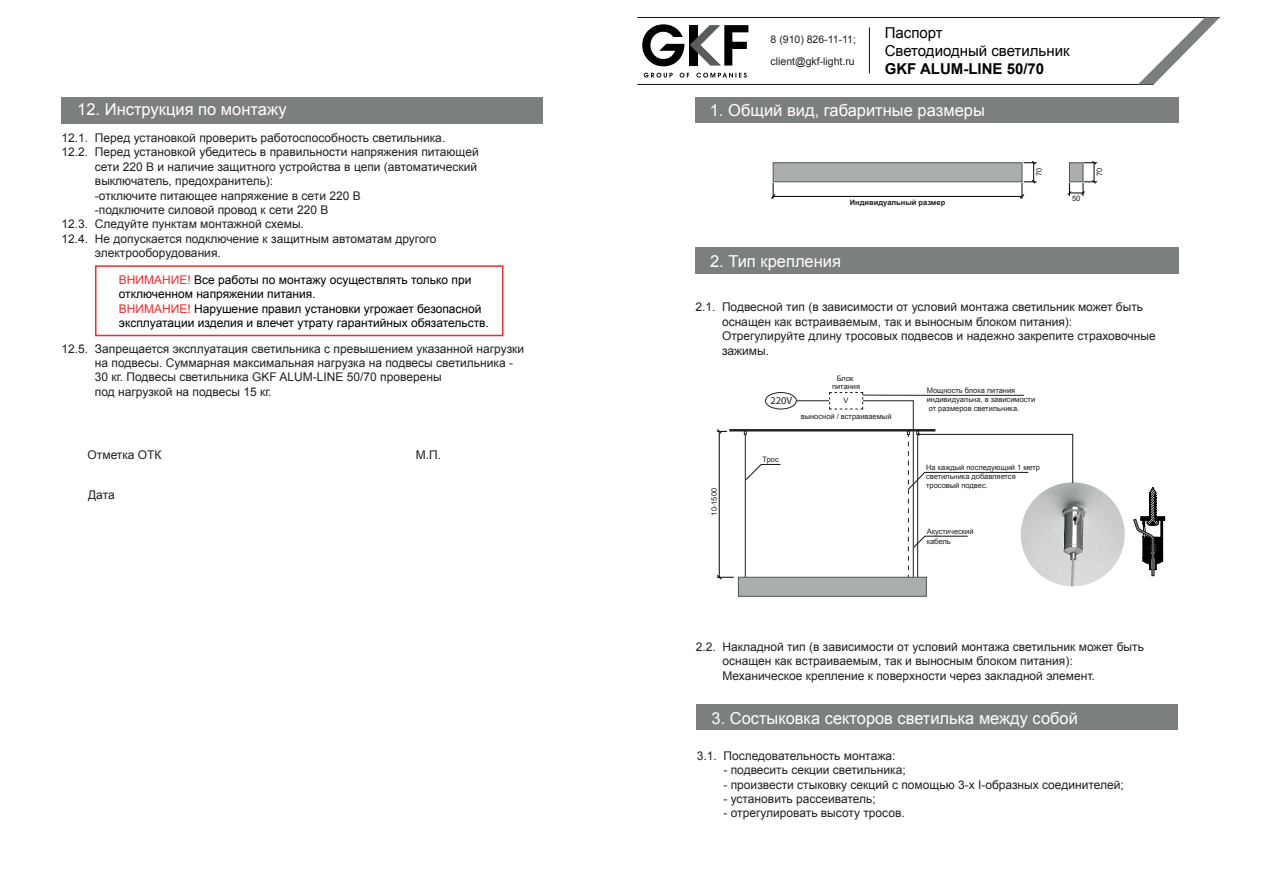
<style>
.page{position:relative;width:1263px;height:893px;background:#fff}
.page>*{position:absolute;margin:0;border:0;box-sizing:border-box;transform-origin:0 0}
.t1{font:16.5px "Arial";color:#fff}
.t2{font:15px/18px "Arial";color:#000001}
.t3{font:700 15px "Arial";color:#000001}
.t4{font:12px/14.4px "Arial";color:#231f20}
.t5{font:12px/14.4px "Arial";color:#000001}
.t6{font:10.5px/21.8px "Arial";color:#231f20}
.t7{font:10.35px "Myriad Pro";color:#231f20}
.t8{font:7.5px/9px "Arial";color:#231f20}
.t9{font:700 7.5px "Arial";color:#231f20}
.s1{color:#ee2d2d}
</style>
<div class="page">
<div style="left:695px;top:247px;width:483px;height:27px;background:#7c7f80"></div>
<div style="left:695px;top:97px;width:483px;height:26px;background:#7c7f80"></div>
<hr style="left:637px;top:17px;width:583px;height:1px;background:#101315">
<hr style="left:637px;top:84px;width:517px;height:1px;background:#101315">
<svg style="left:1138px;top:17px;width:82px;height:67px"></svg>
<hr style="left:869px;top:27px;width:1px;height:46px;background:#101315">
<div style="left:62px;top:97px;width:481px;height:26px;background:#7c7f80"></div>
<div style="left:95px;top:265px;width:408px;height:71px;border:2px solid #ee2d2d"></div>
<svg style="left:642px;top:24px;width:42px;height:42px"></svg>
<svg style="left:690px;top:25px;width:58px;height:41px"></svg>
<svg style="left:644px;top:73px;width:103px;height:5px"></svg>
<hr style="left:773px;top:196px;width:249px;height:1px;background:#000002">
<svg style="left:771px;top:183px;width:4px;height:16px"></svg>
<svg style="left:1020px;top:161px;width:17px;height:38px"></svg>
<svg style="left:1133px;top:487px;width:32px;height:89px"></svg>
<img style="left:1021px;top:482px;width:104px;height:104px;border-radius:52px">
<div style="left:773px;top:163px;width:249px;height:19px;background:#abaeaf;border:1px solid #515455"></div>
<svg style="left:1068px;top:161px;width:29px;height:35px"></svg>
<div style="left:697px;top:704px;width:481px;height:26px;background:#7c7f80"></div>
<hr style="left:729px;top:429px;width:206px;height:2px;background:#231f20">
<div style="left:738px;top:577px;width:188px;height:19px;background:#abaeaf"></div>
<hr style="left:719px;top:431px;width:1px;height:146px;background:#000002">
<svg style="left:717px;top:429px;width:10px;height:4px"></svg>
<svg style="left:717px;top:575px;width:17px;height:4px"></svg>
<svg style="left:744px;top:392px;width:329px;height:186px"></svg>
<p class="t6" style="left:770px;top:28px;width:87px">8 (910) 826-11-11; client@gkf-light.ru</p>
<p class="t2" style="left:885px;top:24px;width:186px">Паспорт<br>Cветодиодный светильник</p>
<p class="t3" style="left:885px;top:59px;width:161px">GKF ALUM-LINE 50/70</p>
<h1 class="t1" style="left:77px;top:99px;width:211px">12. Инструкция по монтажу</h1>
<h1 class="t1" style="left:710px;top:100px;width:277px">1. Общий вид, габаритные размеры</h1>
<p class="t4" style="left:62px;top:131px;width:385px">12.1. Перед установкой проверить работоспособность светильника.</p>
<p class="t4" style="left:62px;top:145px;width:419px">12.2. Перед установкой убедитесь в правильности напряжения питающей</p>
<p class="t4" style="left:95px;top:159px;width:384px">сети 220 В и наличие защитного устройства в цепи (автоматический</p>
<p class="t4" style="left:95px;top:174px;width:180px">выключатель, предохранитель):</p>
<p class="t4" style="left:95px;top:188px;width:267px">-отключите питающее напряжение в сети 220 В</p>
<p class="t4" style="left:95px;top:203px;width:235px">-подключите силовой провод к сети 220 В</p>
<p class="t4" style="left:62px;top:217px;width:244px">12.3. Cледуйте пунктам монтажной схемы.</p>
<p class="t4" style="left:62px;top:231px;width:376px">12.4. Не допускается подключение к защитным автоматам другого</p>
<p class="t4" style="left:95px;top:246px;width:127px">электрооборудования.</p>
<p class="t5" style="left:119px;top:273px;width:372px"><span class="s1">ВНИМАНИЕ!</span> Все работы по монтажу оcуществлять только при отключенном напряжении питания.<br><span class="s1">ВНИМАНИЕ!</span> Нарушение правил установки угрожает безопасной эксплуатации изделия и влечет утрату гарантийных обязательств.</p>
<p class="t4" style="left:95px;top:341px;width:431px;text-indent:-33px">12.5. Запрещается эксплуатация светильника с превышением указанной нагрузки на подвесы. Суммарная максимальная нагрузка на подвесы светильника - 30 кг. Подвесы светильника GKF ALUM-LINE 50/70 проверены<br>под нагрузкой на подвесы 15 кг.</p>
<p class="t8" style="left:1035px;top:176px;width:10px;rotate:-90deg">70</p>
<p class="t8" style="left:1095px;top:176px;width:10px;rotate:-90deg">70</p>
<p class="t8" style="left:1072px;top:194px;width:10px">50</p>
<p class="t9" style="left:850px;top:198px;width:97px">Индивидуальный размер</p>
<h1 class="t1" style="left:710px;top:250px;width:133px">2. Тип крепления</h1>
<p class="t4" style="left:722px;top:300px;width:435px;text-indent:-27px">2.1. Подвесной тип (в зависимости от условий монтажа светильник может быть оснащен как встраиваемым, так и выносным блоком питания):<br>Отрегулируйте длину тросовых подвесов и надежно закрепите страховочные зажимы.</p>
<p class="t8" style="left:832px;top:375px;width:30px;line-height:7.5px;text-align:center">Блок питания</p>
<p class="t8" style="left:801px;top:411px;width:92px">выносной / встраиваемый</p>
<p class="t7" style="left:770px;top:394px;width:23px">220V</p>
<p class="t8" style="left:927px;top:385px;width:110px">Мощность блока питания индивидуальна, в зависимости от размеров светильника.</p>
<p class="t8" style="left:844px;top:396px;width:7px">V</p>
<p class="t4" style="left:88px;top:448px;width:76px">Отметка ОТК</p>
<p class="t4" style="left:88px;top:488px;width:28px">Дата</p>
<p class="t4" style="left:416px;top:448px;width:27px">М.П.</p>
<p class="t8" style="left:710px;top:516px;width:29px;rotate:-90deg">10-1500</p>
<p class="t8" style="left:762px;top:455px;width:18px">Трос</p>
<p class="t8" style="left:926px;top:463px;width:116px">На каждый последующий 1 метр светильника добавляется тросовый подвес.</p>
<p class="t8" style="left:927px;top:526px;width:48px;line-height:10.5px">Акустический кабель</p>
<p class="t4" style="left:722px;top:640px;width:423px;text-indent:-27px">2.2. Накладной тип (в зависимости от условий монтажа светильник может быть оснащен как встраиваемым, так и выносным блоком питания):<br>Механическое крепление к поверхности через закладной элемент.</p>
<h1 class="t1" style="left:712px;top:707px;width:368px">3. Состыковка секторов светилька между собой</h1>
<p class="t4" style="left:697px;top:748px;width:200px">3.1. Последовательность монтажа:</p>
<p class="t4" style="left:723px;top:763px;width:184px">- подвесить секции светильника;</p>
<p class="t4" style="left:723px;top:777px;width:402px">- произвести стыковку секций с помощью 3-х I-образных соединителей;</p>
<p class="t4" style="left:723px;top:792px;width:154px">- установить рассеиватель;</p>
<p class="t4" style="left:723px;top:806px;width:183px">- отрегулировать высоту тросов.</p>
</div>
